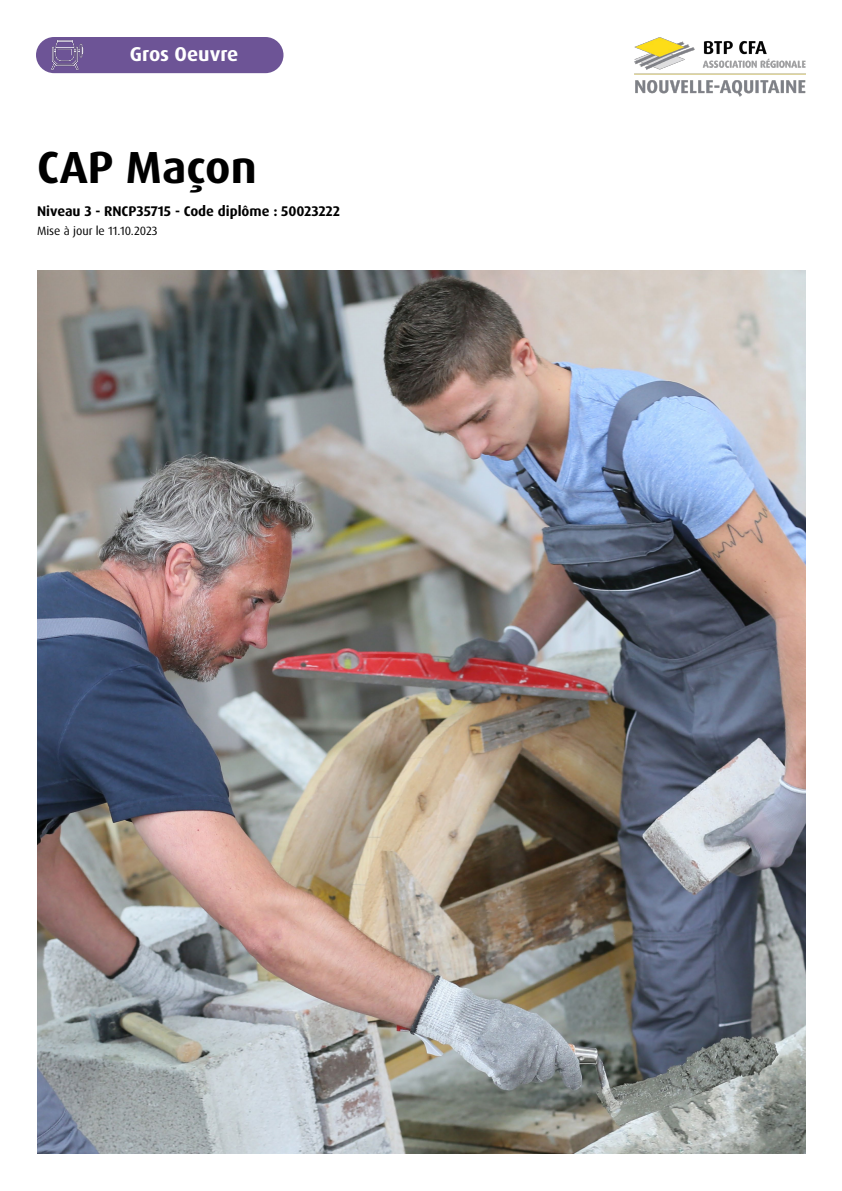
<style>
.page{position:relative;width:842px;height:1191px;background:#fff}
.page>*{position:absolute;margin:0;border:0;box-sizing:border-box;transform-origin:0 0}
.t1{font:700 45px "Dax Pro";color:#000}
.t2{font:700 20px "Dax Pro";color:#fff}
.t3{font:700 14px "Dax Pro";color:#000}
.t4{font:12px "Dax Pro";color:#000}
</style>
<div class="page">
<img style="left:37px;top:271px;width:769px;height:882px">
<img style="left:634px;top:37px;width:172px;height:60px">
<div style="left:36px;top:37px;width:247px;height:36px;background:#6d5496;border-radius:18px"></div>
<img style="left:45px;top:37px;width:41px;height:37px">
<h2 class="t2" style="left:130px;top:41px;width:110px">Gros Oeuvre</h2>
<h1 class="t1" style="left:37px;top:139px;width:221px">CAP Maçon</h1>
<p class="t3" style="left:37px;top:202px;width:305px">Niveau 3 - RNCP35715 - Code diplôme : 50023222</p>
<p class="t4" style="left:37px;top:223px;width:122px">Mise à jour le 11.10.2023</p>
</div>
